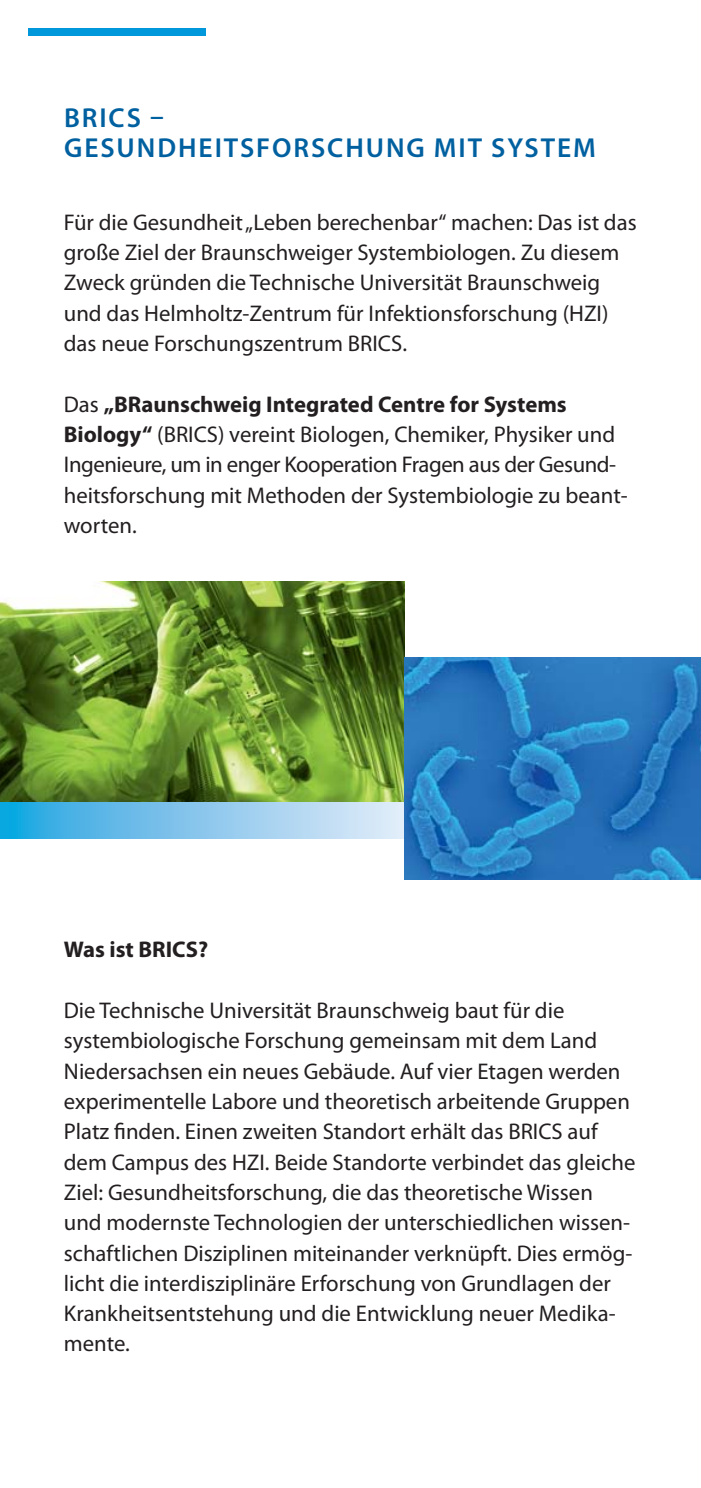
<style>
.page{position:relative;width:701px;height:1488px;background:#fff}
.page>*{position:absolute;margin:0;border:0;box-sizing:border-box;transform-origin:0 0}
.t1{font:600 27.5px/30px "Myriad Pro";letter-spacing:.07em;color:#0060a0}
.t2{font:22.75px/30.2px "Myriad Pro";color:#231f20}
.t3{font:700 22.75px "Myriad Pro";color:#231f20}
.s1{font-weight:700}
</style>
<div class="page">
<img style="left:0;top:581px;width:404px;height:221px">
<div style="left:28px;top:28px;width:178px;height:7px;background:#0098db"></div>
<svg style="left:0;top:802px;width:404px;height:36px;background:#85c7ec"></svg>
<img style="left:404px;top:657px;width:297px;height:222px">
<p class="t1" style="left:64px;top:105px;width:533px">BRICS –<br>GESUNDHEITSFORSCHUNG MIT SYSTEM</p>
<p class="t2" style="left:64px;top:208px;width:574px">Für die Gesundheit „Leben berechenbar“ machen: Das ist das große Ziel der Braunschweiger Systembiologen. Zu diesem Zweck gründen die Technische Universität Braunschweig und das Helmholtz-Zentrum für Infektionsforschung (HZI) das neue Forschungszentrum BRICS.</p>
<p class="t2" style="left:64px;top:390px;width:565px">Das <span class="s1">„BRaunschweig Integrated Centre for Systems Biology“</span> (BRICS) vereint Biologen, Chemiker, Physiker und Ingenieure, um in enger Kooperation Fragen aus der Gesund&shy;heitsforschung mit Methoden der Systembiologie zu beant&shy;worten.</p>
<p class="t3" style="left:64px;top:941px;width:146px">Was ist BRICS?</p>
<p class="t2" style="left:64px;top:996px;width:573px">Die Technische Universität Braunschweig baut für die systembiologische Forschung gemeinsam mit dem Land Niedersachsen ein neues Gebäude. Auf vier Etagen werden experimentelle Labore und theoretisch arbeitende Gruppen Platz finden. Einen zweiten Standort erhält das BRICS auf dem Campus des HZI. Beide Standorte verbindet das gleiche Ziel: Gesundheitsforschung, die das theoretische Wissen und modernste Technologien der unterschiedlichen wissen&shy;schaftlichen Disziplinen miteinander verknüpft. Dies ermög&shy;licht die interdisziplinäre Erforschung von Grundlagen der Krankheitsentstehung und die Entwicklung neuer Medika&shy;mente.</p>
</div>
